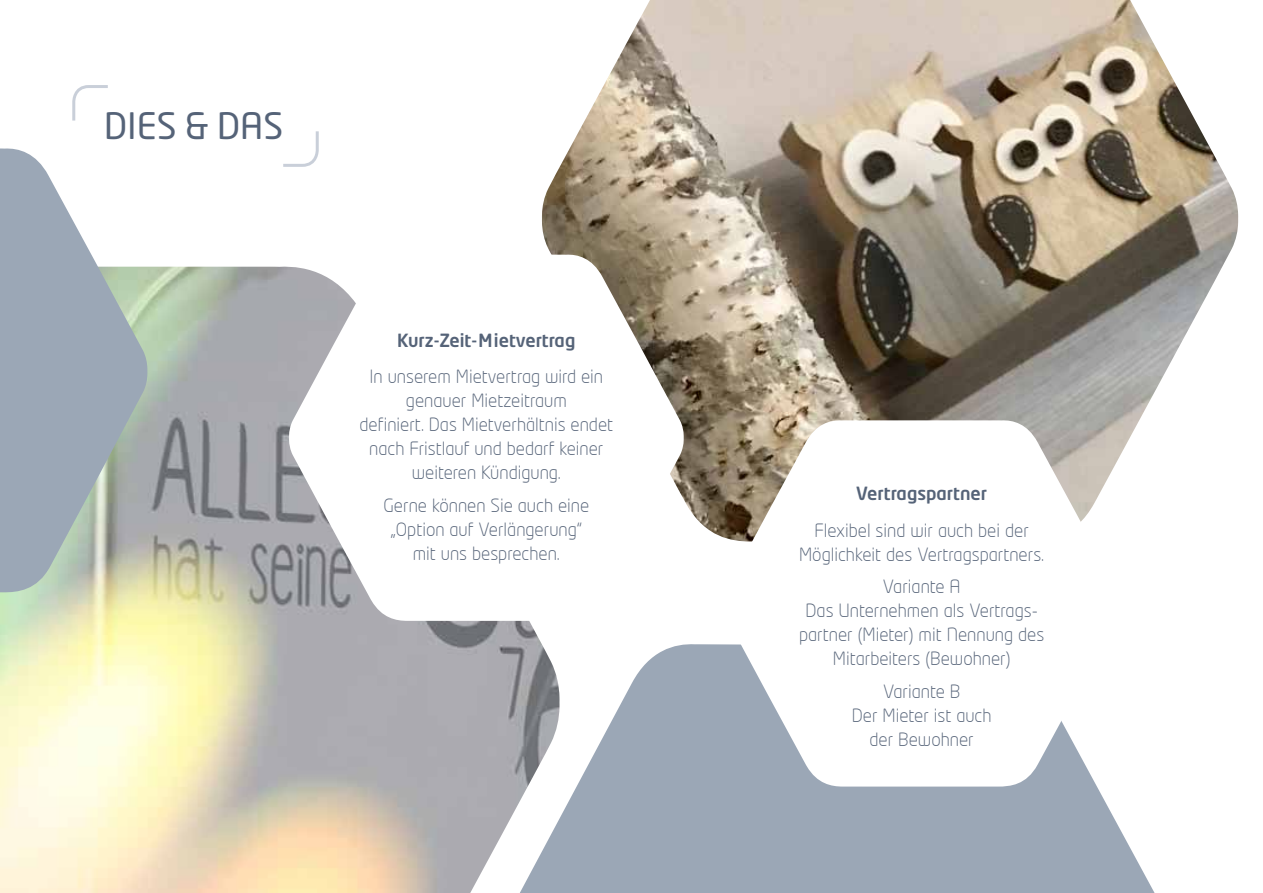
<style>
.page{position:relative;width:1263px;height:893px;background:#fff}
.page>*{position:absolute;margin:0;border:0;box-sizing:border-box;transform-origin:0 0}
.Titel{font:36px "Neo Tech Std";color:#556378}
.Fließtext_zentriert{font:300 18px/24px "Neo Tech";color:#556378;text-align:center}
.Untertitel{font:500 18px "Neo Tech Std";color:#556378}
</style>
<div class="page">
<img style="left:0;top:266px;width:541px;height:627px">
<img style="left:542px;top:0;width:696px;height:538px">
<svg style="left:489px;top:643px;width:666px;height:250px;fill:#9ba7b6"></svg>
<svg style="left:0;top:148px;width:147px;height:444px;background:#afb9bf"></svg>
<svg style="left:724px;top:420px;width:395px;height:367px"></svg>
<svg style="left:289px;top:254px;width:395px;height:367px"></svg>
<svg style="left:72px;top:85px;width:36px;height:36px"></svg>
<svg style="left:283px;top:131px;width:36px;height:36px"></svg>
<p class="Titel" style="left:104px;top:103px;width:181px">DIES &amp; DAS</p>
<p class="Untertitel" style="left:397px;top:328px;width:180px">Kurz-Zeit-Mietvertrag</p>
<p class="Fließtext_zentriert" style="left:359px;top:365px;width:255px">In unserem Mietvertrag wird ein genauer Mietzeitraum<br>definiert. Das Mietverhältnis endet nach Fristlauf und bedarf keiner weiteren Kündigung.</p>
<p class="Fließtext_zentriert" style="left:383px;top:493px;width:207px">Gerne können Sie auch eine „Option auf Verlängerung“ mit uns besprechen.</p>
<p class="Untertitel" style="left:856px;top:482px;width:132px">Vertragspartner</p>
<p class="Fließtext_zentriert" style="left:799px;top:518px;width:247px">Flexibel sind wir auch bei der<br>Möglichkeit des Vertragspartners.</p>
<p class="Fließtext_zentriert" style="left:799px;top:575px;width:247px">Variante A<br>Das Unternehmen als Vertrags&shy;partner (Mieter) mit Nennung des<br>Mitarbeiters (Bewohner)</p>
<p class="Fließtext_zentriert" style="left:852px;top:679px;width:141px">Variante B<br>Der Mieter ist auch der Bewohner</p>
</div>
